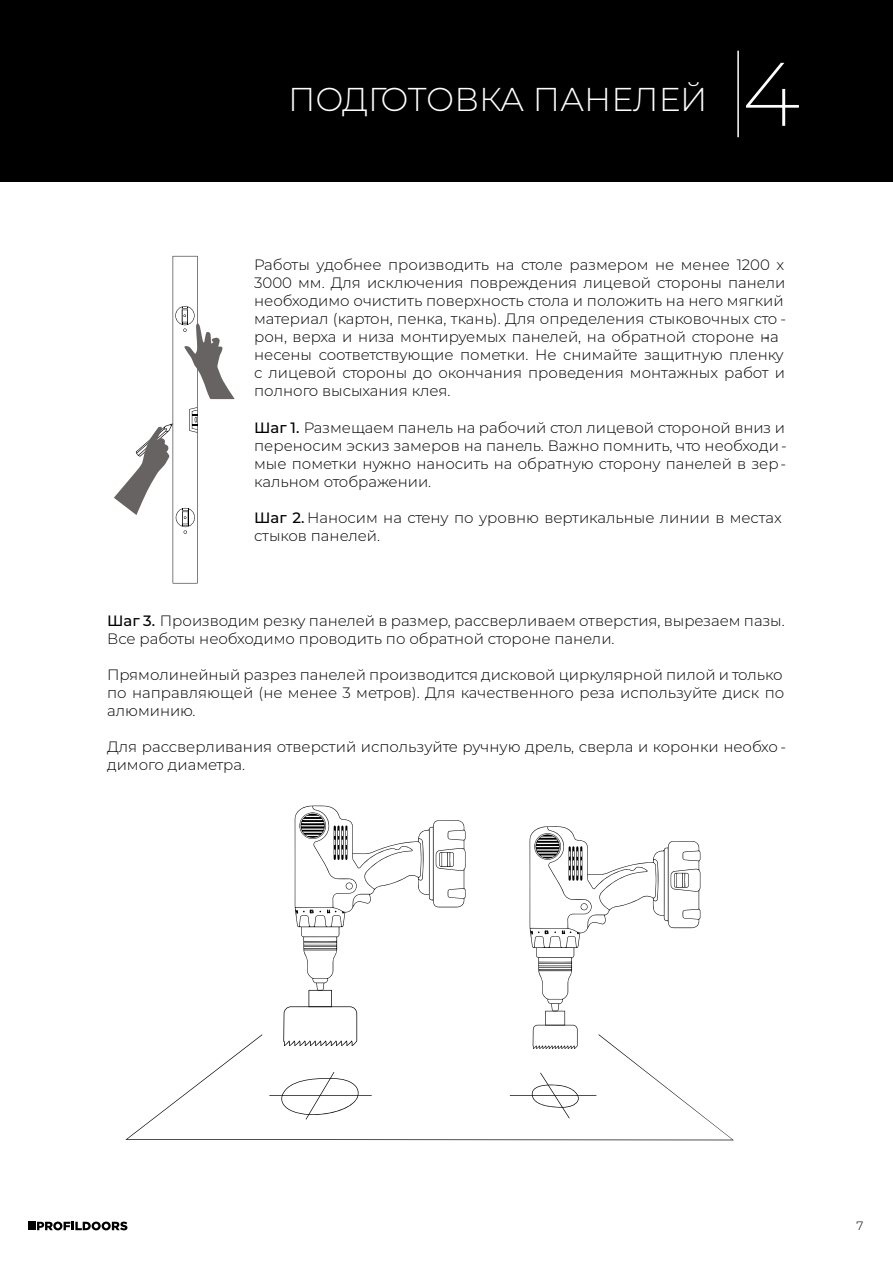
<style>
.page{position:relative;width:893px;height:1262px;background:#fff}
.page>*{position:absolute;margin:0;border:0;box-sizing:border-box;transform-origin:0 0}
.t1{font:200 90px "Montserrat";color:#fff}
.t2{font:300 33px "Montserrat";color:#fff}
.t3{font:300 15px/18px "Montserrat";color:#000}
.t4{font:300 12px "Montserrat";color:#000}
.s1{font-weight:500}
</style>
<div class="page">
<div style="left:0;top:0;width:893px;height:182px;background:#000"></div>
<hr style="left:737px;top:51px;width:1px;height:86px;background:#fff">
<svg style="left:114px;top:256px;width:120px;height:327px"></svg>
<svg style="left:529px;top:826px;width:171px;height:208px"></svg>
<svg style="left:283px;top:805px;width:182px;height:229px"></svg>
<svg style="left:125px;top:1034px;width:608px;height:106px"></svg>
<svg style="left:531px;top:1072px;width:48px;height:46px"></svg>
<svg style="left:281px;top:1071px;width:78px;height:48px"></svg>
<svg style="left:37px;top:1221px;width:90px;height:9px"></svg>
<div style="left:28px;top:1221px;width:8px;height:9px;background:#000"></div>
<h2 class="t2" style="left:288px;top:79px;width:421px">ПОДГОТОВКА ПАНЕЛЕЙ</h2>
<h1 class="t1" style="left:742px;top:39px;width:60px">4</h1>
<p class="t3" style="left:254px;top:256px;width:533px">Работы удобнее производить на столе размером не менее 1200 х 3000 мм. Для исключения повреждения лицевой стороны панели необходимо очистить поверхность стола и положить на него мягкий материал (картон, пенка, ткань). Для определения стыковочных сто - рон, верха и низа монтируемых панелей, на обратной стороне на&shy;несены соответствующие пометки. Не снимайте защитную пленку с лицевой стороны до окончания проведения монтажных работ и полного высыхания клея.</p>
<p class="t3" style="left:254px;top:418px;width:534px"><span class="s1">Шаг 1.</span> Размещаем панель на рабочий стол лицевой стороной вниз и переносим эскиз замеров на панель. Важно помнить, что необходи&shy;мые пометки нужно наносить на обратную сторону панелей в зер&shy;кальном отображении.</p>
<p class="t3" style="left:254px;top:508px;width:529px"><span class="s1">Шаг 2.</span> Наносим на стену по уровню вертикальные линии в местах стыков панелей.</p>
<p class="t3" style="left:107px;top:611px;width:679px"><span class="s1">Шаг 3.</span> Производим резку панелей в размер, рассверливаем отверстия, вырезаем пазы.<br>Все работы необходимо проводить по обратной стороне панели.</p>
<p class="t3" style="left:107px;top:665px;width:678px;text-align:justify">Прямолинейный разрез панелей производится дисковой циркулярной пилой и только по направляющей (не менее 3 метров). Для качественного реза используйте диск по алюминию.</p>
<p class="t3" style="left:107px;top:737px;width:680px">Для рассверливания отверстий используйте ручную дрель, сверла и коронки необхо - димого диаметра.</p>
<p class="t4" style="left:856px;top:1218px;width:8px">7</p>
</div>
